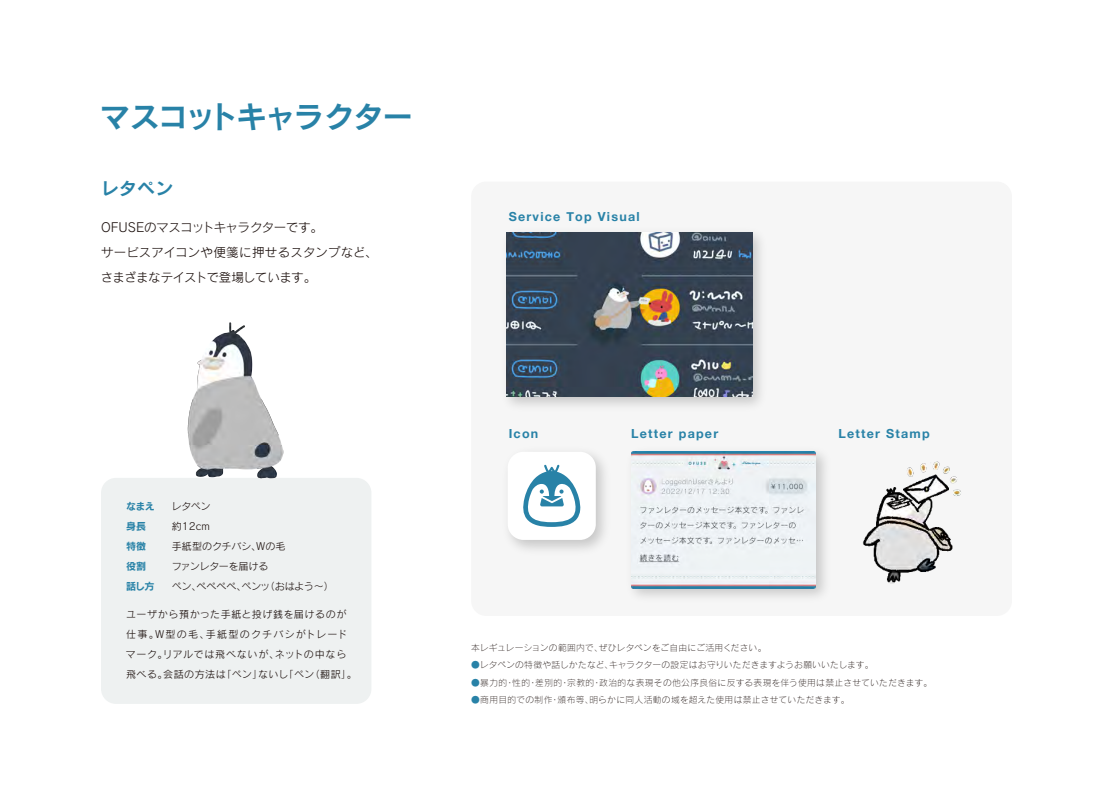
<style>
.page{position:relative;width:1113px;height:805px;background:#fff}
.page>*{position:absolute;margin:0;border:0;box-sizing:border-box;transform-origin:0 0}
.t1{font:30px "Rodin Pro N B";letter-spacing:-.035em;color:#2882a7}
.t2{font:17.5px "Rodin Pro N B";color:#2882a7}
.t3{font:12.5px/25px "Rodin Pro N M";letter-spacing:-.02em;color:#221714}
.t4{font:700 12.5px "Helvetica Neue";letter-spacing:.1em;color:#2882a7}
.t5{font:10px/20px "Rodin Pro N M";letter-spacing:.045em;color:#221714}
.t6{font:10px/20px "Rodin Pro N M";color:#221714}
.t7{font:10px/20px "Rodin Pro N B";letter-spacing:-.06em;color:#2882a7}
.t8{font:8.75px "Rodin Pro N L";letter-spacing:.04em;color:#221714}
.t9{font:8.75px "Rodin Pro N L";letter-spacing:.02em;color:#221714}
.s1{color:#2882a7}
</style>
<div class="page">
<div style="left:471px;top:181px;width:541px;height:434px;background:#f6f6f6;border-radius:15px"></div>
<div style="left:101px;top:477px;width:270px;height:226px;background:#eef1f1;border-radius:15px"></div>
<img style="left:127px;top:322px;width:201px;height:157px">
<div style="left:508px;top:451px;width:88px;height:89px;background:#fff;border-radius:16px"></div>
<svg style="left:523px;top:464px;width:57px;height:62px"></svg>
<img style="left:631px;top:451px;width:194px;height:146px">
<img style="left:631px;top:451px;width:184px;height:137px">
<img style="left:862px;top:461px;width:99px;height:123px">
<img style="left:506px;top:232px;width:255px;height:174px">
<img style="left:506px;top:233px;width:246px;height:163px">
<h1 class="t1" style="left:100px;top:96px;width:314px">マスコットキャラクター</h1>
<h2 class="t2" style="left:101px;top:177px;width:74px">レタペン</h2>
<h3 class="t3" style="left:101px;top:214px;width:278px">OFUSEのマスコットキャラクターです。<br>サービスアイコンや便箋に押せるスタンプなど、さまざまなテイストで登場しています。</h3>
<p class="t7" style="left:126px;top:496px;width:30px">なまえ身長特徴役割話し方</p>
<p class="t6" style="left:171px;top:496px;width:164px">レタペン<br>約12cm<br>手紙型のクチバシ、Wの毛<br>ファンレターを届ける<br>ペン、ぺぺぺぺ、ペンッ（おはよう～）</p>
<p class="t5" style="left:126px;top:603px;width:232px">ユーザから預かった手紙と投げ銭を届けるのが仕事。W型の毛、手紙型のクチバシがトレードマーク。リアルでは飛べないが、ネットの中なら飛べる。会話の方法は「ペン」ないし「ペン（翻訳」。</p>
<h3 class="t4" style="left:509px;top:206px;width:132px">Service Top Visual</h3>
<h3 class="t4" style="left:509px;top:424px;width:31px">Icon</h3>
<h3 class="t4" style="left:631px;top:424px;width:89px">Letter paper</h3>
<h3 class="t4" style="left:838px;top:424px;width:93px">Letter Stamp</h3>
<p class="t8" style="left:471px;top:641px;width:297px">本レギュレーションの範囲内で、ぜひレタペンをご自由にご活用ください。</p>
<p class="t9" style="left:471px;top:659px;width:404px"><span class="s1">●</span>レタペンの特徴や話しかたなど、キャラクターの設定はお守りいただきますようお願いいたします。</p>
<p class="t8" style="left:471px;top:676px;width:462px"><span class="s1">●</span>暴力的・性的・差別的・宗教的・政治的な表現その他公序良俗に反する表現を伴う使用は禁止させていただきます。</p>
<p class="t8" style="left:471px;top:694px;width:380px"><span class="s1">●</span>商用目的での制作・頒布等、明らかに同人活動の域を超えた使用は禁止させていただきます。</p>
</div>
